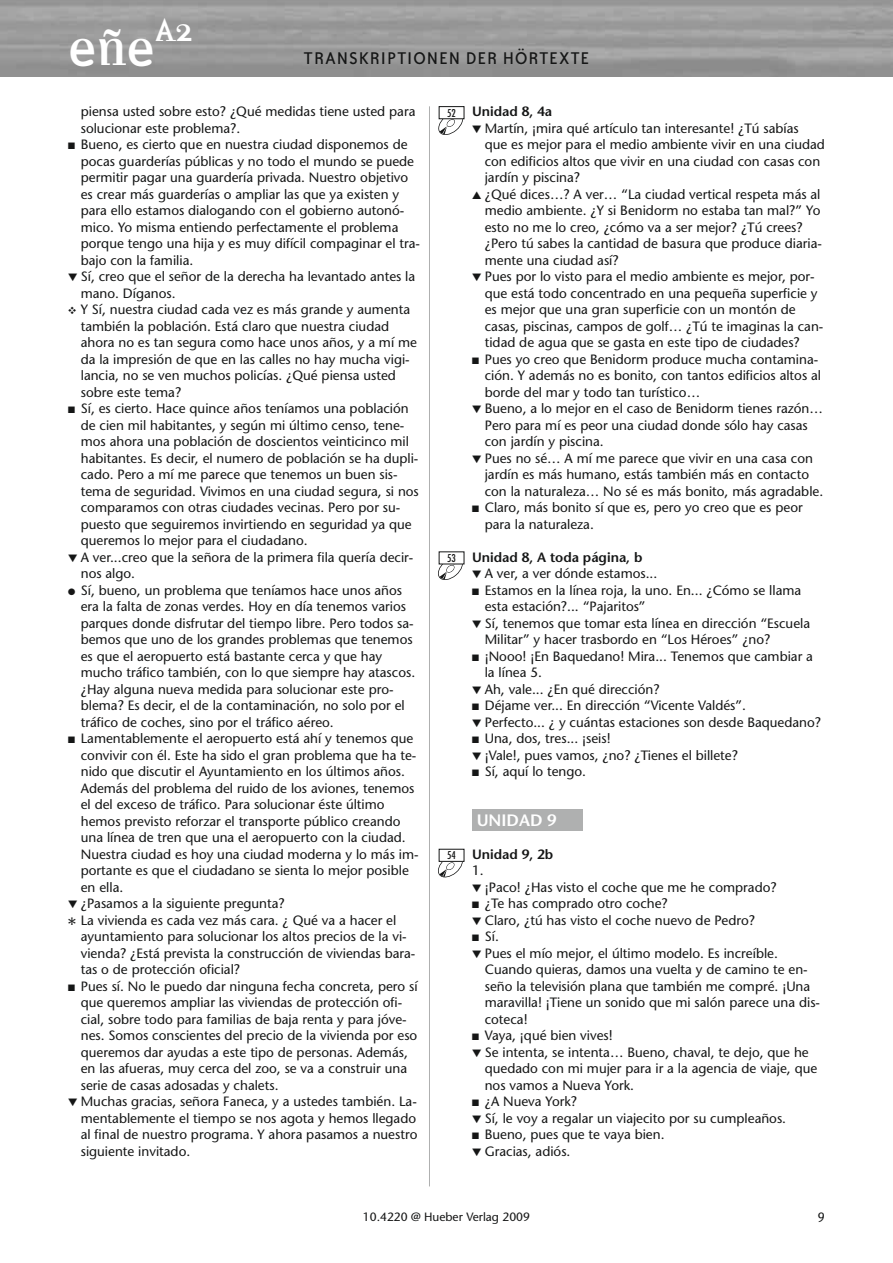
<style>
.page{position:relative;width:893px;height:1263px;background:#fff}
.page>*{position:absolute;margin:0;border:0;box-sizing:border-box;transform-origin:0 0}
.t1{font:300 46.5px "Amplifier";color:#fff}
.t2{font:300 30px "Amplifier";color:#fff}
.t3{font:19.5px "Bailey Sans ITC";letter-spacing:.05em;color:#151616}
.t4{font:600 16.5px "Stone Sans LT";color:#fff}
.t5{font:13.5px/16.5px "Stone Sans LT";color:#151616}
.t6{font:600 13.5px "Stone Sans LT";color:#151616}
.t7{font:13.5px "Stone Sans LT";color:#151616;scale:.9 1}
.t8{font:12px "Stone Sans LT";color:#151616}
.t9{font:condensed 10.5px "Futura LT";color:#151616}
.s1{font-family:"Monotype Sorts";font-size:9px}
.s2{font-family:"Monotype Sorts";font-size:10.5px}
</style>
<div class="page">
<div style="left:472px;top:809px;width:111px;height:22px;background:#afb0b0"></div>
<svg style="left:438px;top:110px;width:27px;height:25px"></svg>
<div style="left:439px;top:107px;width:25px;height:12px;background:#fff"></div>
<div style="left:439px;top:106px;width:25px;height:13px;border:1px solid #151616"></div>
<svg style="left:438px;top:555px;width:27px;height:25px"></svg>
<div style="left:439px;top:552px;width:25px;height:12px;background:#fff"></div>
<svg style="left:438px;top:853px;width:27px;height:25px"></svg>
<div style="left:439px;top:849px;width:25px;height:12px;background:#fff"></div>
<div style="left:439px;top:849px;width:25px;height:13px;border:1px solid #151616"></div>
<hr style="left:429px;top:106px;width:1px;height:1080px;background:#afb0b0">
<h1 class="t1" style="left:68px;top:30px;width:89px">eñe</h1>
<h2 class="t2" style="left:155px;top:18px;width:39px">A2</h2>
<h3 class="t3" style="left:304px;top:51px;width:287px">TRANSKRIPTIONEN DER HÖRTEXTE</h3>
<p class="t5" style="left:81px;top:105px;width:336px">piensa usted sobre esto? ¿Qué medidas tiene usted para solucionar este problema?.</p>
<p class="t5" style="left:81px;top:138px;width:341px;text-indent:-13px"><span class="s1">■</span> Bueno, es cierto que en nuestra ciudad disponemos de pocas guarderías públicas y no todo el mundo se puede permitir pagar una guardería privada. Nuestro objetivo es crear más guarderías o ampliar las que ya existen y para ello estamos dialogando con el gobierno autonó&shy;mico. Yo misma entiendo perfectamente el problema porque tengo una hija y es muy difícil compaginar el tra&shy;bajo con la familia.</p>
<p class="t5" style="left:81px;top:270px;width:336px;text-indent:-13px"><span class="s2">▼</span> Sí, creo que el señor de la derecha ha levantado antes la mano. Díganos.</p>
<p class="t5" style="left:81px;top:303px;width:338px;text-indent:-13px"><span class="s2">❖</span> Y Sí, nuestra ciudad cada vez es más grande y aumenta también la población. Está claro que nuestra ciudad ahora no es tan segura como hace unos años, y a mí me da la impresión de que en las calles no hay mucha vigi&shy;lancia, no se ven muchos policías. ¿Qué piensa usted sobre este tema?</p>
<p class="t5" style="left:81px;top:402px;width:340px;text-indent:-13px"><span class="s1">■</span> Sí, es cierto. Hace quince años teníamos una población de cien mil habitantes, y según mi último censo, tene&shy;mos ahora una población de doscientos veinticinco mil habitantes. Es decir, el numero de población se ha dupli&shy;cado. Pero a mí me parece que tenemos un buen sis&shy;tema de seguridad. Vivimos en una ciudad segura, si nos comparamos con otras ciudades vecinas. Pero por su&shy;puesto que seguiremos invirtiendo en seguridad ya que queremos lo mejor para el ciudadano.</p>
<p class="t5" style="left:81px;top:550px;width:334px;text-indent:-13px"><span class="s2">▼</span> A ver...creo que la señora de la primera fila quería decir&shy;nos algo.</p>
<p class="t5" style="left:81px;top:583px;width:336px;text-indent:-13px"><span class="s1">●</span> Sí, bueno, un problema que teníamos hace unos años era la falta de zonas verdes. Hoy en día tenemos varios parques donde disfrutar del tiempo libre. Pero todos sa&shy;bemos que uno de los grandes problemas que tenemos es que el aeropuerto está bastante cerca y que hay mucho tráfico también, con lo que siempre hay atascos. ¿Hay alguna nueva medida para solucionar este pro&shy;blema? Es decir, el de la contaminación, no solo por el tráfico de coches, sino por el tráfico aéreo.</p>
<p class="t5" style="left:81px;top:732px;width:339px;text-indent:-13px"><span class="s1">■</span> Lamentablemente el aeropuerto está ahí y tenemos que convivir con él. Este ha sido el gran problema que ha te&shy;nido que discutir el Ayuntamiento en los últimos años.<br>Además del problema del ruido de los aviones, tenemos el del exceso de tráfico. Para solucionar éste último hemos previsto reforzar el transporte público creando una línea de tren que una el aeropuerto con la ciudad.<br>Nuestra ciudad es hoy una ciudad moderna y lo más im&shy;portante es que el ciudadano se sienta lo mejor posible en ella.</p>
<p class="t5" style="left:68px;top:897px;width:218px"><span class="s2">▼</span> ¿Pasamos a la siguiente pregunta?</p>
<p class="t5" style="left:68px;top:913px;width:330px"><span class="s2">✱</span> La vivienda es cada vez más cara. ¿ Qué va a hacer el</p>
<p class="t5" style="left:81px;top:930px;width:327px">ayuntamiento para solucionar los altos precios de la vi-</p>
<p class="t5" style="left:81px;top:946px;width:336px">vienda? ¿Está prevista la construcción de viviendas bara-</p>
<p class="t5" style="left:81px;top:963px;width:161px">tas o de protección oficial?</p>
<p class="t5" style="left:81px;top:979px;width:338px;text-indent:-13px"><span class="s1">■</span> Pues sí. No le puedo dar ninguna fecha concreta, pero sí que queremos ampliar las viviendas de protección ofi&shy;cial, sobre todo para familias de baja renta y para jóve&shy;nes. Somos conscientes del precio de la vivienda por eso queremos dar ayudas a este tipo de personas. Además, en las afueras, muy cerca del zoo, se va a construir una serie de casas adosadas y chalets.</p>
<p class="t5" style="left:81px;top:1095px;width:338px;text-align:justify;text-indent:-13px"><span class="s2">▼</span> Muchas gracias, señora Faneca, y a ustedes también. La&shy;mentablemente el tiempo se nos agota y hemos llegado al final de nuestro programa. Y ahora pasamos a nuestro siguiente invitado.</p>
<p class="t9" style="left:447px;top:108px;width:10px">52</p>
<p class="t9" style="left:447px;top:553px;width:10px">53</p>
<p class="t9" style="left:447px;top:850px;width:10px">54</p>
<p class="t6" style="left:472px;top:106px;width:82px">Unidad 8, 4a</p>
<p class="t5" style="left:485px;top:121px;width:342px;text-indent:-13px"><span class="s2">▼</span> Martín, ¡mira qué artículo tan interesante! ¿Tú sabías<br>que es mejor para el medio ambiente vivir en una ciudad con edificios altos que vivir en una ciudad con casas con jardín y piscina?</p>
<p class="t5" style="left:485px;top:187px;width:339px;text-indent:-13px"><span class="s2">▲</span> ¿Qué dices…? A ver… “La ciudad vertical respeta más al medio ambiente. ¿Y si Benidorm no estaba tan mal?” Yo esto no me lo creo, ¿cómo va a ser mejor? ¿Tú crees? ¿Pero tú sabes la cantidad de basura que produce diaria&shy;mente una ciudad así?</p>
<p class="t5" style="left:485px;top:270px;width:340px;text-indent:-13px"><span class="s2">▼</span> Pues por lo visto para el medio ambiente es mejor, por&shy;que está todo concentrado en una pequeña superficie y es mejor que una gran superficie con un montón de casas, piscinas, campos de golf… ¿Tú te imaginas la can&shy;tidad de agua que se gasta en este tipo de ciudades?</p>
<p class="t5" style="left:485px;top:352px;width:338px;text-indent:-13px"><span class="s1">■</span> Pues yo creo que Benidorm produce mucha contamina&shy;ción. Y además no es bonito, con tantos edificios altos al borde del mar y todo tan turístico…</p>
<p class="t5" style="left:485px;top:402px;width:340px;text-indent:-13px"><span class="s2">▼</span> Bueno, a lo mejor en el caso de Benidorm tienes razón…<br>Pero para mí es peor una ciudad donde sólo hay casas con jardín y piscina.</p>
<p class="t5" style="left:485px;top:451px;width:340px;text-indent:-13px"><span class="s2">▼</span> Pues no sé… A mí me parece que vivir en una casa con jardín es más humano, estás también más en contacto con la naturaleza… No sé es más bonito, más agradable.</p>
<p class="t5" style="left:485px;top:501px;width:319px;text-indent:-13px"><span class="s1">■</span> Claro, más bonito sí que es, pero yo creo que es peor para la naturaleza.</p>
<p class="t6" style="left:472px;top:552px;width:172px">Unidad 8, A toda página, b</p>
<p class="t5" style="left:472px;top:567px;width:187px"><span class="s2">▼</span> A ver, a ver dónde estamos...</p>
<p class="t5" style="left:485px;top:583px;width:318px;text-indent:-13px"><span class="s1">■</span> Estamos en la línea roja, la uno. En... ¿Cómo se llama esta estación?... “Pajaritos”</p>
<p class="t5" style="left:485px;top:616px;width:327px;text-indent:-13px"><span class="s2">▼</span> Sí, tenemos que tomar esta línea en dirección “Escuela<br>Militar” y hacer trasbordo en “Los Héroes” ¿no?</p>
<p class="t5" style="left:485px;top:649px;width:330px;text-indent:-13px"><span class="s1">■</span> ¡Nooo! ¡En Baquedano! Mira... Tenemos que cambiar a la línea 5.</p>
<p class="t5" style="left:472px;top:682px;width:189px"><span class="s2">▼</span> Ah, vale... ¿En qué dirección?</p>
<p class="t5" style="left:472px;top:699px;width:276px"><span class="s1">■</span> Déjame ver... En dirección “Vicente Valdés”.</p>
<p class="t5" style="left:472px;top:715px;width:351px"><span class="s2">▼</span> Perfecto... ¿ y cuántas estaciones son desde Baquedano?</p>
<p class="t5" style="left:472px;top:732px;width:140px"><span class="s1">■</span> Una, dos, tres... ¡seis!</p>
<p class="t5" style="left:472px;top:748px;width:267px"><span class="s2">▼</span> ¡Vale!, pues vamos, ¿no? ¿Tienes el billete?</p>
<p class="t5" style="left:472px;top:765px;width:116px"><span class="s1">■</span> Sí, aquí lo tengo.</p>
<p class="t4" style="left:477px;top:814px;width:81px">UNIDAD 9</p>
<p class="t6" style="left:472px;top:849px;width:83px">Unidad 9, 2b</p>
<p class="t5" style="left:472px;top:864px;width:13px">1.</p>
<p class="t5" style="left:472px;top:880px;width:306px"><span class="s2">▼</span> ¡Paco! ¿Has visto el coche que me he comprado?</p>
<p class="t5" style="left:472px;top:897px;width:197px"><span class="s1">■</span> ¿Te has comprado otro coche?</p>
<p class="t5" style="left:472px;top:913px;width:285px"><span class="s2">▼</span> Claro, ¿tú has visto el coche nuevo de Pedro?</p>
<p class="t5" style="left:472px;top:930px;width:28px"><span class="s1">■</span> Sí.</p>
<p class="t5" style="left:485px;top:946px;width:337px;text-indent:-13px"><span class="s2">▼</span> Pues el mío mejor, el último modelo. Es increíble.<br>Cuando quieras, damos una vuelta y de camino te en&shy;seño la televisión plana que también me compré. ¡Una maravilla! ¡Tiene un sonido que mi salón parece una dis&shy;coteca!</p>
<p class="t5" style="left:472px;top:1029px;width:142px"><span class="s1">■</span> Vaya, ¡qué bien vives!</p>
<p class="t5" style="left:485px;top:1045px;width:334px;text-indent:-13px"><span class="s2">▼</span> Se intenta, se intenta… Bueno, chaval, te dejo, que he quedado con mi mujer para ir a la agencia de viaje, que nos vamos a Nueva York.</p>
<p class="t5" style="left:472px;top:1095px;width:107px"><span class="s1">■</span> ¿A Nueva York?</p>
<p class="t5" style="left:472px;top:1111px;width:316px"><span class="s2">▼</span> Sí, le voy a regalar un viajecito por su cumpleaños.</p>
<p class="t5" style="left:472px;top:1128px;width:194px"><span class="s1">■</span> Bueno, pues que te vaya bien.</p>
<p class="t5" style="left:472px;top:1144px;width:100px"><span class="s2">▼</span> Gracias, adiós.</p>
<p class="t8" style="left:363px;top:1212px;width:169px">10.4220 @ Hueber Verlag 2009</p>
<p class="t7" style="left:818px;top:1212px;width:9px">9</p>
</div>
